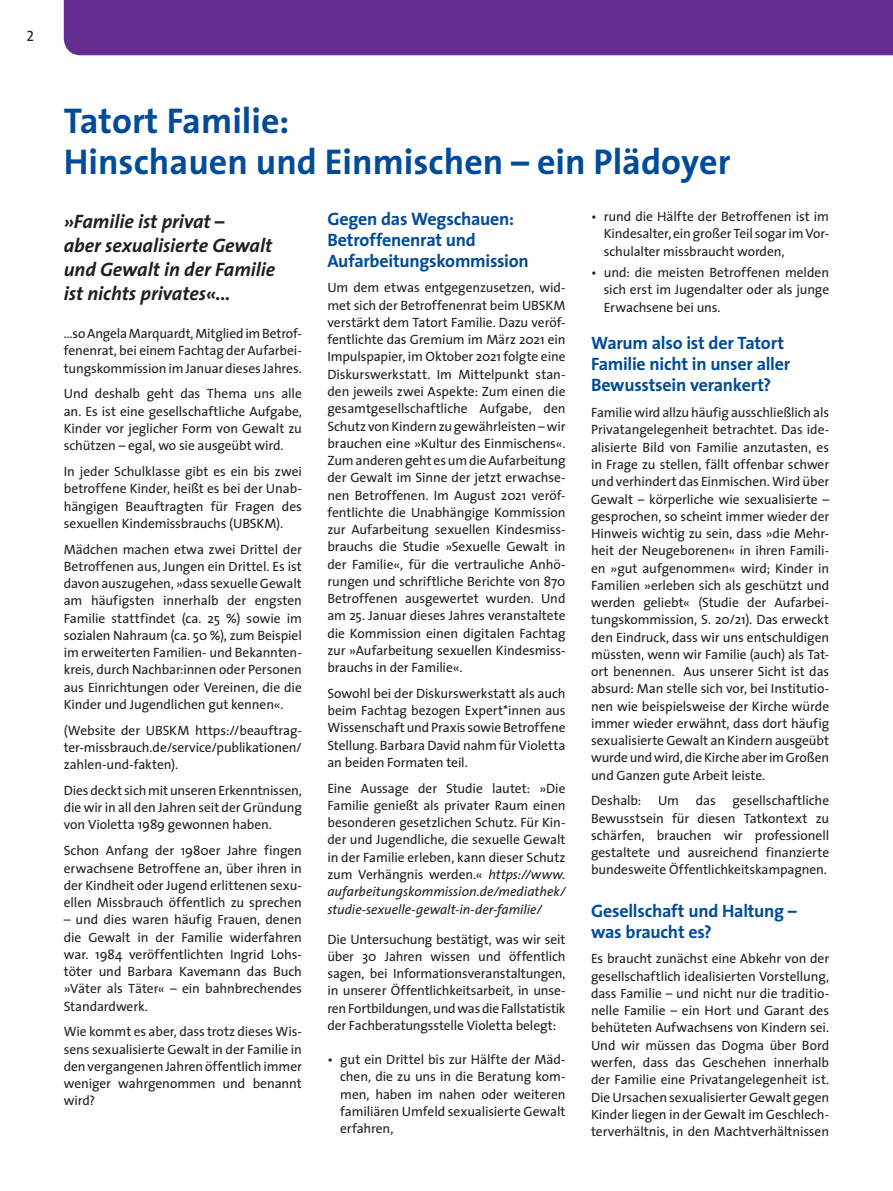
<style>
.page{position:relative;width:893px;height:1191px;background:#fff}
.page>*{position:absolute;margin:0;border:0;box-sizing:border-box;transform-origin:0 0}
.t1{font:700 36px/40.5px "The Sans";color:#014c98}
.t2{font:italic 700 19.5px/24px "The Sans";letter-spacing:-.005em;color:#231f20}
.t3{font:700 18px/21px "The Sans";letter-spacing:-.015em;color:#014c98}
.t4{font:15px "The Sans Regular Caps";color:#231f20}
.t5{font:13.5px/17.2px "The Sans";letter-spacing:-.01em;color:#231f20;text-align:justify}
.s1{font-style:italic}
</style>
<div class="page">
<div style="left:64px;top:0;width:829px;height:55px;background:#652d91"></div>
<p class="t4" style="left:27px;top:28px;width:9px">2</p>
<h1 class="t1" style="left:64px;top:100px;width:668px">Tatort Familie:<br>Hinschauen und Einmischen – ein Plädoyer</h1>
<h2 class="t2" style="left:64px;top:208px;width:213px">»Familie ist privat –<br>aber sexualisierte Gewalt und Gewalt in der Familie ist nichts privates«...</h2>
<p class="t5" style="left:64px;top:324px;width:240px">…so Angela Marquardt, Mitglied im Betrof&shy;fenenrat, bei einem Fachtag der Aufarbei&shy;tungskommission im Januar dieses Jahres.</p>
<p class="t5" style="left:64px;top:385px;width:240px">Und deshalb geht das Thema uns alle an. Es ist eine gesellschaftliche Aufgabe, Kinder vor jeglicher Form von Gewalt zu schützen – egal, wo sie ausgeübt wird.</p>
<p class="t5" style="left:64px;top:462px;width:240px">In jeder Schulklasse gibt es ein bis zwei betroffene Kinder, heißt es bei der Unab&shy;hängigen Beauftragten für Fragen des sexuellen Kindemissbrauchs (UBSKM).</p>
<p class="t5" style="left:64px;top:540px;width:240px">Mädchen machen etwa zwei Drittel der Betroffenen aus, Jungen ein Drittel. Es ist davon auszugehen, »dass sexuelle Gewalt am häufigsten innerhalb der engsten Familie stattfindet (ca. 25 %) sowie im sozialen Nahraum (ca. 50 %), zum Beispiel im erweiterten Familien- und Bekannten&shy;kreis, durch Nachbar:innen oder Personen aus Einrichtungen oder Vereinen, die die Kinder und Jugendlichen gut kennen«.</p>
<p class="t5" style="left:64px;top:721px;width:240px">(Website der UBSKM https://beauftrag&shy;ter-missbrauch.de/service/publikationen/ zahlen-und-fakten).</p>
<p class="t5" style="left:64px;top:781px;width:240px">Dies deckt sich mit unseren Erkenntnissen, die wir in all den Jahren seit der Gründung von Violetta 1989 gewonnen haben.</p>
<p class="t5" style="left:64px;top:841px;width:240px">Schon Anfang der 1980er Jahre fingen erwachsene Betroffene an, über ihren in der Kindheit oder Jugend erlittenen sexu&shy;ellen Missbrauch öffentlich zu sprechen</p>
<p class="t5" style="left:64px;top:910px;width:240px">– und dies waren häufig Frauen, denen die Gewalt in der Familie widerfahren war. 1984 veröffentlichten Ingrid Lohs&shy;töter und Barbara Kavemann das Buch »Väter als Täter« – ein bahnbrechendes Standardwerk.</p>
<p class="t5" style="left:64px;top:1022px;width:240px">Wie kommt es aber, dass trotz dieses Wis&shy;sens sexualisierte Gewalt in der Familie in den vergangenen Jahren öffentlich immer weniger wahrgenommen und benannt wird?</p>
<p class="t5" style="left:604px;top:207px;width:227px;text-indent:-13px">• rund die Hälfte der Betroffenen ist im Kindesalter, ein großer Teil sogar im Vor&shy;schulalter missbraucht worden,</p>
<p class="t5" style="left:604px;top:263px;width:227px;text-indent:-13px">• und: die meisten Betroffenen melden sich erst im Jugendalter oder als junge Erwachsene bei uns.</p>
<h3 class="t3" style="left:591px;top:332px;width:201px">Warum also ist der Tatort<br>Familie nicht in unser aller<br>Bewusstsein verankert?</h3>
<p class="t5" style="left:591px;top:403px;width:240px">Familie wird allzu häufig ausschließlich als Privatangelegenheit betrachtet. Das ide&shy;alisierte Bild von Familie anzutasten, es in Frage zu stellen, fällt offenbar schwer und verhindert das Einmischen. Wird über Gewalt – körperliche wie sexualisierte – gesprochen, so scheint immer wieder der Hinweis wichtig zu sein, dass »die Mehr&shy;heit der Neugeborenen« in ihren Famili&shy;en »gut aufgenommen« wird; Kinder in Familien »erleben sich als geschützt und werden geliebt« (Studie der Aufarbei&shy;tungskommission, S. 20/21). Das erweckt den Eindruck, dass wir uns entschuldigen müssten, wenn wir Familie (auch) als Tat&shy;ort benennen. Aus unserer Sicht ist das absurd: Man stelle sich vor, bei Institutio&shy;nen wie beispielsweise der Kirche würde immer wieder erwähnt, dass dort häufig sexualisierte Gewalt an Kindern ausgeübt wurde und wird, die Kirche aber im Großen und Ganzen gute Arbeit leiste.</p>
<p class="t5" style="left:591px;top:792px;width:240px">Deshalb: Um das gesellschaftliche Bewusstsein für diesen Tatkontext zu schärfen, brauchen wir professionell gestaltete und ausreichend finanzierte bundesweite Öffentlichkeitskampagnen.</p>
<h3 class="t3" style="left:591px;top:899px;width:207px">Gesellschaft und Haltung – was braucht es?</h3>
<p class="t5" style="left:591px;top:949px;width:240px">Es braucht zunächst eine Abkehr von der gesellschaftlich idealisierten Vorstellung, dass Familie – und nicht nur die traditio&shy;nelle Familie – ein Hort und Garant des behüteten Aufwachsens von Kindern sei.<br>Und wir müssen das Dogma über Bord werfen, dass das Geschehen innerhalb der Familie eine Privatangelegenheit ist.<br>Die Ursachen sexualisierter Gewalt gegen Kinder liegen in der Gewalt im Geschlech&shy;terverhältnis, in den Machtverhältnissen</p>
<h3 class="t3" style="left:327px;top:208px;width:203px">Gegen das Wegschauen:<br>Betroffenenrat und<br>Aufarbeitungskommission</h3>
<p class="t5" style="left:327px;top:279px;width:240px">Um dem etwas entgegenzusetzen, wid&shy;met sich der Betroffenenrat beim UBSKM verstärkt dem Tatort Familie. Dazu veröf&shy;fentlichte das Gremium im März 2021 ein Impulspapier, im Oktober 2021 folgte eine Diskurswerkstatt. Im Mittelpunkt stan&shy;den jeweils zwei Aspekte: Zum einen die gesamtgesellschaftliche Aufgabe, den Schutz von Kindern zu gewährleisten – wir brauchen eine »Kultur des Einmischens«.<br>Zum anderen geht es um die Aufarbeitung der Gewalt im Sinne der jetzt erwachse&shy;nen Betroffenen. Im August 2021 veröf&shy;fentlichte die Unabhängige Kommission zur Aufarbeitung sexuellen Kindesmiss&shy;brauchs die Studie »Sexuelle Gewalt in der Familie«, für die vertrauliche Anhö&shy;rungen und schriftliche Berichte von 870<br>Betroffenen ausgewertet wurden. Und am 25. Januar dieses Jahres veranstaltete die Kommission einen digitalen Fachtag zur »Aufarbeitung sexuellen Kindesmiss&shy;brauchs in der Familie«.</p>
<p class="t5" style="left:327px;top:684px;width:240px">Sowohl bei der Diskurswerkstatt als auch beim Fachtag bezogen Expert*innen aus Wissenschaft und Praxis sowie Betroffene Stellung. Barbara David nahm für Violetta an beiden Formaten teil.</p>
<p class="t5" style="left:327px;top:779px;width:240px">Eine Aussage der Studie lautet: »Die Familie genießt als privater Raum einen besonderen gesetzlichen Schutz. Für Kin&shy;der und Jugendliche, die sexuelle Gewalt in der Familie erleben, kann dieser Schutz zum Verhängnis werden.« <span class="s1">https://www. aufarbeitungskommission.de/mediathek/ studie-sexuelle-gewalt-in-der-familie/</span></p>
<p class="t5" style="left:327px;top:930px;width:240px">Die Untersuchung bestätigt, was wir seit über 30 Jahren wissen und öffentlich sagen, bei Informationsveranstaltungen, in unserer Öffentlichkeitsarbeit, in unse&shy;ren Fortbildungen, und was die Fallstatistik der Fachberatungsstelle Violetta belegt:</p>
<p class="t5" style="left:340px;top:1050px;width:227px;text-indent:-13px">• gut ein Drittel bis zur Hälfte der Mäd&shy;chen, die zu uns in die Beratung kom&shy;men, haben im nahen oder weiteren familiären Umfeld sexualisierte Gewalt erfahren,</p>
</div>
